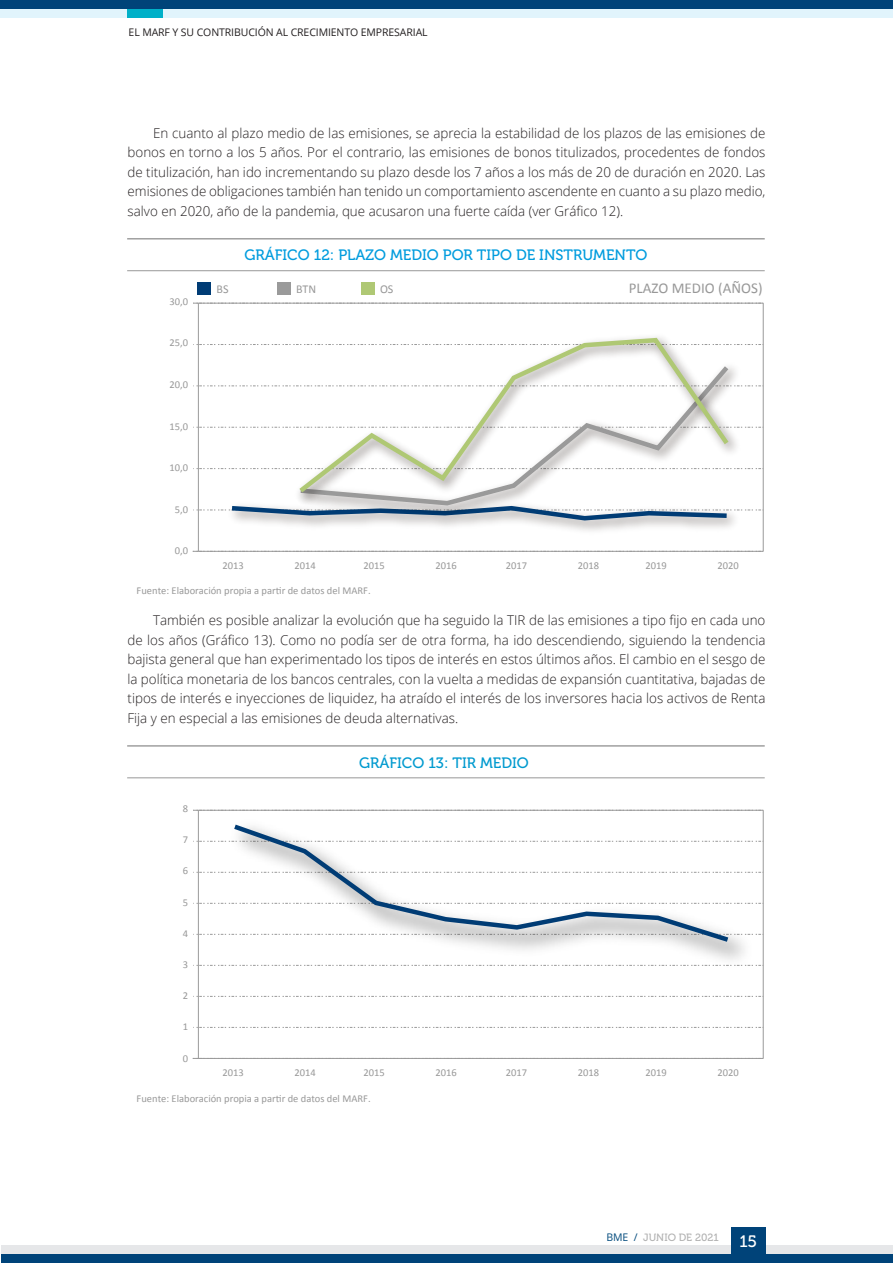
<style>
.page{position:relative;width:893px;height:1263px;background:#fff}
.page>*{position:absolute;margin:0;border:0;box-sizing:border-box;transform-origin:0 0}
.t1{font:16.5px "Museo 500";color:#fff}
.t2{font:15px "Museo 500";color:#009cde}
.t3{font:15px "Museo 500";color:#009acf}
.t4{font:15px "Calibri";color:#989898}
.Texto_noticia{font:300 13.5px/19.5px "Open Sans";color:#231f20;text-align:justify}
.t5{font:12px "Calibri";color:#989898}
.t6{font:10.5px "Calibri";color:#989898}
.t7{font:10.5px "Open Sans";letter-spacing:-.01em;color:#231f20}
.t8{font:10.5px "Museo 500";color:#b2b2b2}
.s1{font-family:"Open Sans";color:#034b7d}
</style>
<div class="page">
<hr style="left:128px;top:238px;width:637px;height:1px;background:#989898">
<hr style="left:128px;top:270px;width:637px;height:1px;background:#989898">
<hr style="left:198px;top:303px;width:1px;height:248px;background:#9a9a9a">
<hr style="left:763px;top:303px;width:1px;height:248px;background:#9a9a9a">
<svg style="left:193px;top:344px;width:570px;height:1px"></svg>
<svg style="left:193px;top:385px;width:570px;height:1px"></svg>
<svg style="left:193px;top:427px;width:570px;height:1px"></svg>
<svg style="left:193px;top:468px;width:570px;height:1px"></svg>
<hr style="left:193px;top:303px;width:570px;height:1px;background:#9a9a9a">
<hr style="left:193px;top:551px;width:570px;height:1px;background:#9a9a9a">
<div style="left:198px;top:282px;width:13px;height:12px;background:#003c75"></div>
<div style="left:277px;top:282px;width:14px;height:12px;background:#9a9a9a"></div>
<div style="left:361px;top:282px;width:14px;height:12px;background:#afc874"></div>
<svg style="left:193px;top:503px;width:570px;height:20px"></svg>
<img style="left:291px;top:510px;width:455px;height:13px">
<img style="left:290px;top:344px;width:456px;height:166px">
<svg style="left:294px;top:337px;width:439px;height:160px"></svg>
<hr style="left:128px;top:745px;width:637px;height:2px;background:#989898">
<hr style="left:128px;top:777px;width:637px;height:1px;background:#989898">
<hr style="left:198px;top:810px;width:1px;height:248px;background:#9a9a9a">
<hr style="left:763px;top:810px;width:1px;height:248px;background:#9a9a9a">
<svg style="left:193px;top:841px;width:570px;height:1px"></svg>
<svg style="left:193px;top:872px;width:570px;height:1px"></svg>
<svg style="left:193px;top:903px;width:570px;height:1px"></svg>
<svg style="left:193px;top:934px;width:570px;height:1px"></svg>
<svg style="left:193px;top:965px;width:570px;height:1px"></svg>
<svg style="left:193px;top:996px;width:570px;height:1px"></svg>
<svg style="left:193px;top:1027px;width:570px;height:1px"></svg>
<hr style="left:193px;top:810px;width:570px;height:1px;background:#9a9a9a">
<hr style="left:193px;top:1058px;width:570px;height:1px;background:#9a9a9a">
<img style="left:222px;top:840px;width:540px;height:126px">
<svg style="left:229px;top:824px;width:504px;height:121px"></svg>
<div style="left:0;top:0;width:893px;height:9px;background:#004379"></div>
<div style="left:0;top:9px;width:893px;height:8px;background:#e1f4fc"></div>
<div style="left:128px;top:9px;width:35px;height:8px;background:#00b0c8"></div>
<div style="left:1px;top:1254px;width:892px;height:9px;background:#004379"></div>
<div style="left:1px;top:1245px;width:892px;height:9px;background:#e6e7e9"></div>
<div style="left:731px;top:1228px;width:34px;height:35px;background:#004379"></div>
<p class="t7" style="left:129px;top:25px;width:301px">EL MARF Y SU CONTRIBUCIÓN AL CRECIMIENTO EMPRESARIAL</p>
<p class="Texto_noticia" style="left:128px;top:123px;width:639px;text-indent:26px">En cuanto al plazo medio de las emisiones, se aprecia la estabilidad de los plazos de las emisiones de bonos en torno a los 5 años. Por el contrario, las emisiones de bonos titulizados, procedentes de fondos de titulización, han ido incrementando su plazo desde los 7 años a los más de 20 de duración en 2020. Las emisiones de obligaciones también han tenido un comportamiento ascendente en cuanto a su plazo medio, salvo en 2020, año de la pandemia, que acusaron una fuerte caída (ver Gráfico 12).</p>
<p class="t2" style="left:245px;top:247px;width:404px">GRÁFICO 12: PLAZO MEDIO POR TIPO DE INSTRUMENTO</p>
<p class="t6" style="left:169px;top:295px;width:20px">30,0</p>
<p class="t6" style="left:169px;top:336px;width:20px">25,0</p>
<p class="t6" style="left:169px;top:378px;width:20px">20,0</p>
<p class="t6" style="left:169px;top:420px;width:20px">15,0</p>
<p class="t6" style="left:169px;top:461px;width:20px">10,0</p>
<p class="t6" style="left:175px;top:503px;width:15px">5,0</p>
<p class="t6" style="left:175px;top:544px;width:15px">0,0</p>
<p class="t5" style="left:217px;top:281px;width:14px">BS</p>
<p class="t5" style="left:296px;top:281px;width:22px">BTN</p>
<p class="t5" style="left:380px;top:281px;width:15px">OS</p>
<p class="t4" style="left:629px;top:279px;width:135px">PLAZO MEDIO (AÑOS)</p>
<p class="t6" style="left:222px;top:559px;width:23px">2013</p>
<p class="t6" style="left:294px;top:559px;width:23px">2014</p>
<p class="t6" style="left:363px;top:559px;width:23px">2015</p>
<p class="t6" style="left:435px;top:559px;width:23px">2016</p>
<p class="t6" style="left:506px;top:559px;width:23px">2017</p>
<p class="t6" style="left:578px;top:559px;width:23px">2018</p>
<p class="t6" style="left:645px;top:559px;width:23px">2019</p>
<p class="t6" style="left:717px;top:559px;width:23px">2020</p>
<p class="t6" style="left:137px;top:584px;width:236px">Fuente: Elaboración propia a partir de datos del MARF.</p>
<p class="Texto_noticia" style="left:128px;top:610px;width:639px;text-indent:26px">También es posible analizar la evolución que ha seguido la TIR de las emisiones a tipo fijo en cada uno de los años (Gráfico 13). Como no podía ser de otra forma, ha ido descendiendo, siguiendo la tendencia bajista general que han experimentado los tipos de interés en estos últimos años. El cambio en el sesgo de la política monetaria de los bancos centrales, con la vuelta a medidas de expansión cuantitativa, bajadas de tipos de interés e inyecciones de liquidez, ha atraído el interés de los inversores hacia los activos de Renta Fija y en especial a las emisiones de deuda alternativas.</p>
<p class="t3" style="left:359px;top:754px;width:171px">GRÁFICO 13: TIR MEDIO</p>
<p class="t6" style="left:183px;top:802px;width:7px">8</p>
<p class="t6" style="left:183px;top:833px;width:7px">7</p>
<p class="t6" style="left:183px;top:864px;width:7px">6</p>
<p class="t6" style="left:183px;top:896px;width:7px">5</p>
<p class="t6" style="left:183px;top:927px;width:7px">4</p>
<p class="t6" style="left:183px;top:958px;width:7px">3</p>
<p class="t6" style="left:183px;top:989px;width:7px">2</p>
<p class="t6" style="left:183px;top:1020px;width:7px">1</p>
<p class="t6" style="left:183px;top:1052px;width:7px">0</p>
<p class="t6" style="left:137px;top:1091px;width:236px">Fuente: Elaboración propia a partir de datos del MARF.</p>
<p class="t6" style="left:222px;top:1066px;width:23px">2013</p>
<p class="t6" style="left:294px;top:1066px;width:23px">2014</p>
<p class="t6" style="left:363px;top:1066px;width:23px">2015</p>
<p class="t6" style="left:435px;top:1066px;width:23px">2016</p>
<p class="t6" style="left:506px;top:1066px;width:23px">2017</p>
<p class="t6" style="left:578px;top:1066px;width:23px">2018</p>
<p class="t6" style="left:645px;top:1066px;width:23px">2019</p>
<p class="t6" style="left:717px;top:1066px;width:23px">2020</p>
<p class="t8" style="left:606px;top:1231px;width:114px"><span class="s1">BME /</span> JUNIO DE 2021</p>
<p class="t1" style="left:739px;top:1232px;width:19px">15</p>
</div>
